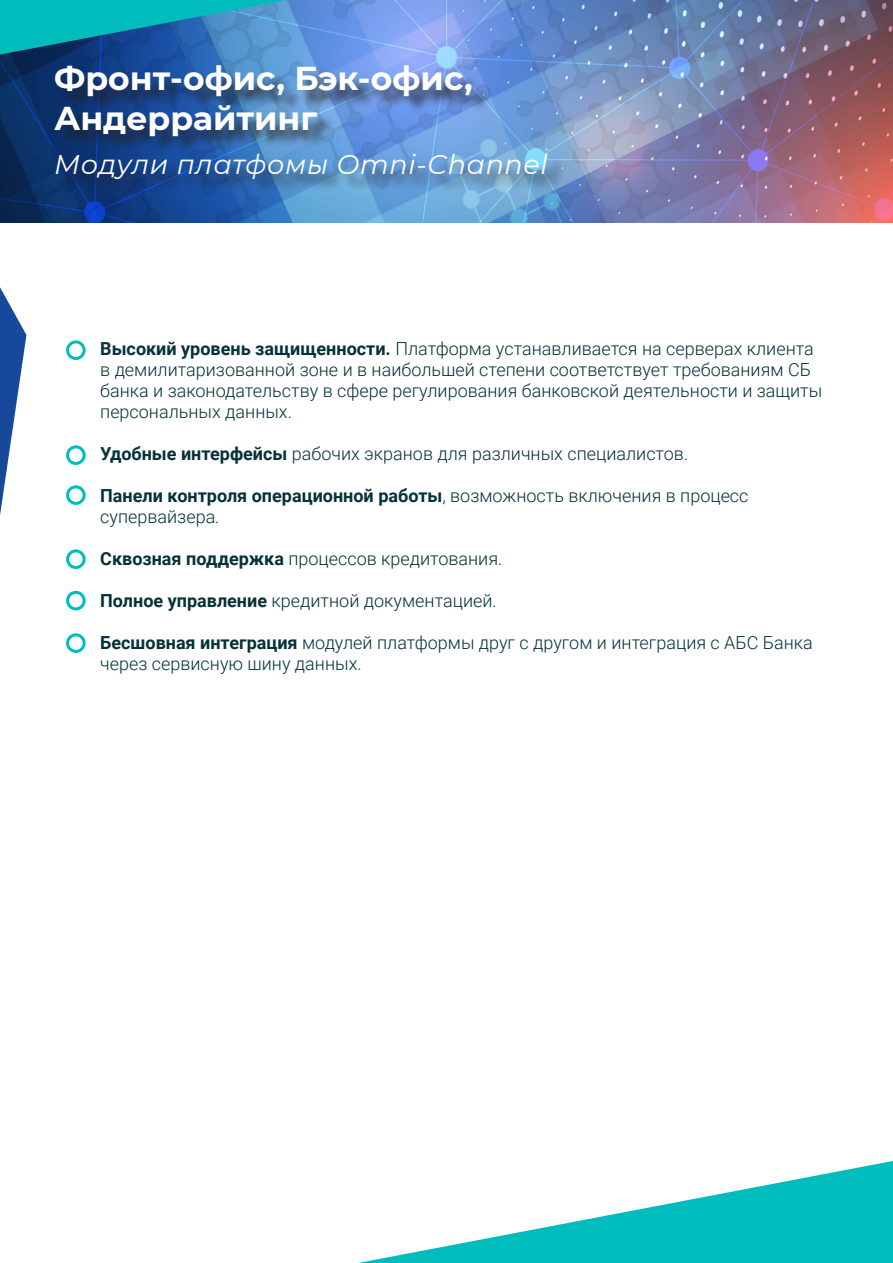
<style>
.page{position:relative;width:893px;height:1263px;background:#fff}
.page>*{position:absolute;margin:0;border:0;box-sizing:border-box;transform-origin:0 0}
.t1{font:700 33px/39.6px "Montserrat";color:#fff}
.t2{font:italic 27px "Montserrat";letter-spacing:.025em;color:#fff}
.ТЕкскт{font:300 18px/21px "Roboto";color:#043238}
.s1{font-weight:700}
</style>
<div class="page">
<svg style="left:358px;top:1161px;width:535px;height:102px"></svg>
<img style="left:0;top:0;width:893px;height:223px">
<svg style="left:0;top:0;width:286px;height:55px"></svg>
<div style="left:57px;top:69px;width:509px;height:128px;background:#231f20;opacity:.75"></div>
<div style="left:66px;top:340px;width:20px;height:20px;border:3px solid #00bcbd;border-radius:50%"></div>
<div style="left:66px;top:445px;width:20px;height:20px;border:3px solid #00bcbd;border-radius:50%"></div>
<div style="left:66px;top:485px;width:20px;height:20px;border:3px solid #00bcbd;border-radius:50%"></div>
<div style="left:66px;top:549px;width:20px;height:20px;border:3px solid #00bcbd;border-radius:50%"></div>
<div style="left:66px;top:591px;width:20px;height:19px;border:3px solid #00bcbd;border-radius:50%"></div>
<div style="left:66px;top:633px;width:20px;height:20px;border:3px solid #00bcbd;border-radius:50%"></div>
<svg style="left:0;top:287px;width:26px;height:228px"></svg>
<p class="t1" style="left:54px;top:57px;width:420px">Фронт-офис, Бэк-офис,<br>Андеррайтинг</p>
<p class="t2" style="left:54px;top:145px;width:495px">Модули платфомы Omni-Channel</p>
<p class="ТЕкскт" style="left:100px;top:337px;width:723px"><span class="s1">Высокий уровень защищенности.</span> Платформа устанавливается на серверах клиента в демилитаризованной зоне и в наибольшей степени соответствует требованиям СБ банка и законодательству в сфере регулирования банковской деятельности и защиты персональных данных.</p>
<p class="ТЕкскт" style="left:100px;top:442px;width:590px"><span class="s1">Удобные интерфейсы</span> рабочих экранов для различных специалистов.</p>
<p class="ТЕкскт" style="left:100px;top:484px;width:650px"><span class="s1">Панели контроля операционной работы</span>, возможность включения в процесс супервайзера.</p>
<p class="ТЕкскт" style="left:100px;top:547px;width:404px"><span class="s1">Сквозная поддержка</span> процессов кредитования.</p>
<p class="ТЕкскт" style="left:100px;top:589px;width:398px"><span class="s1">Полное управление</span> кредитной документацией.</p>
<p class="ТЕкскт" style="left:100px;top:631px;width:714px"><span class="s1">Бесшовная интеграция</span> модулей платформы друг с другом и интеграция с АБС Банка через сервисную шину данных.</p>
</div>
